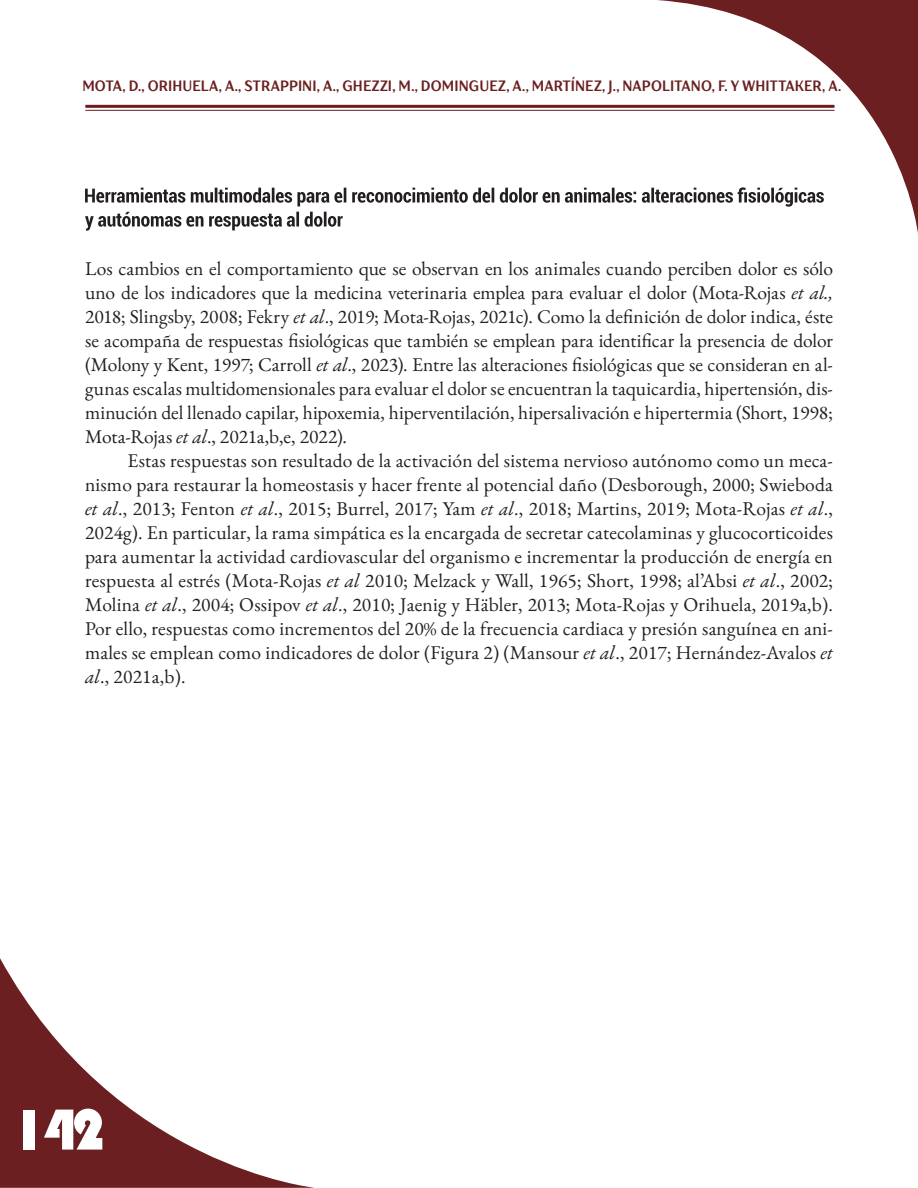
<style>
.page{position:relative;width:918px;height:1188px;background:#fff}
.page>*{position:absolute;margin:0;border:0;box-sizing:border-box;transform-origin:0 0}
.t1{font:60px "Bauhaus 93";color:#fff}
.cuerpo_de_texto{font:19.5px/24px "EB Garamond";letter-spacing:.01em;color:#231f20;text-align:justify}
.primer_párrafo{font:19.5px/24px "EB Garamond";letter-spacing:-.005em;color:#231f20;text-align:justify}
.t2{font:700 15px "TT Drugs Trl Cnd";letter-spacing:.005em;color:#6b1f20}
.s1{font-style:italic}
</style>
<div class="page">
<svg style="left:0;top:958px;width:315px;height:230px"></svg>
<svg style="left:656px;top:0;width:262px;height:233px"></svg>
<hr style="left:85px;top:105px;width:750px;height:3px;background:#6b1d1f">
<hr style="left:85px;top:110px;width:750px;height:1px;background:#6b1d1f">
<svg style="left:85px;top:187px;width:739px;height:44px"></svg>
<p class="t2" style="left:82px;top:76px;width:760px">MOTA, D., ORIHUELA, A., STRAPPINI, A., GHEZZI, M., DOMINGUEZ, A., MARTÍNEZ, J., NAPOLITANO, F. Y WHITTAKER, A.</p>
<p class="primer_párrafo" style="left:85px;top:256px;width:749px">Los cambios en el comportamiento que se observan en los animales cuando perciben dolor es sólo uno de los indicadores que la medicina veterinaria emplea para evaluar el dolor (Mota-Rojas <span class="s1">et al., </span>2018; Slingsby, 2008; Fekry <span class="s1">et al</span>., 2019; Mota-Rojas, 2021c). Como la definición de dolor indica, éste se acompaña de respuestas fisiológicas que también se emplean para identificar la presencia de dolor (Molony y Kent, 1997; Carroll <span class="s1">et al</span>., 2023). Entre las alteraciones fisiológicas que se consideran en al&shy;gunas escalas multidomensionales para evaluar el dolor se encuentran la taquicardia, hipertensión, dis&shy;minución del llenado capilar, hipoxemia, hiperventilación, hipersalivación e hipertermia (Short, 1998; Mota-Rojas <span class="s1">et al</span>., 2021a,b,e, 2022).</p>
<p class="cuerpo_de_texto" style="left:85px;top:448px;width:749px;text-indent:43px">Estas respuestas son resultado de la activación del sistema nervioso autónomo como un meca&shy;nismo para restaurar la homeostasis y hacer frente al potencial daño (Desborough, 2000; Swieboda <span class="s1">et al</span>., 2013; Fenton <span class="s1">et al</span>., 2015; Burrel, 2017; Yam <span class="s1">et al</span>., 2018; Martins, 2019; Mota-Rojas <span class="s1">et al</span>., 2024g). En particular, la rama simpática es la encargada de secretar catecolaminas y glucocorticoides para aumentar la actividad cardiovascular del organismo e incrementar la producción de energía en respuesta al estrés (Mota-Rojas <span class="s1">et al</span> 2010; Melzack y Wall, 1965; Short, 1998; al’Absi <span class="s1">et al</span>., 2002; Molina <span class="s1">et al</span>., 2004; Ossipov <span class="s1">et al</span>., 2010; Jaenig y Häbler, 2013; Mota-Rojas y Orihuela, 2019a,b).<br>Por ello, respuestas como incrementos del 20% de la frecuencia cardiaca y presión sanguínea en ani&shy;males se emplean como indicadores de dolor (Figura 2) (Mansour <span class="s1">et al</span>., 2017; Hernández-Avalos <span class="s1">et al</span>., 2021a,b).</p>
<h1 class="t1" style="left:12px;top:1096px;width:95px">142</h1>
</div>
